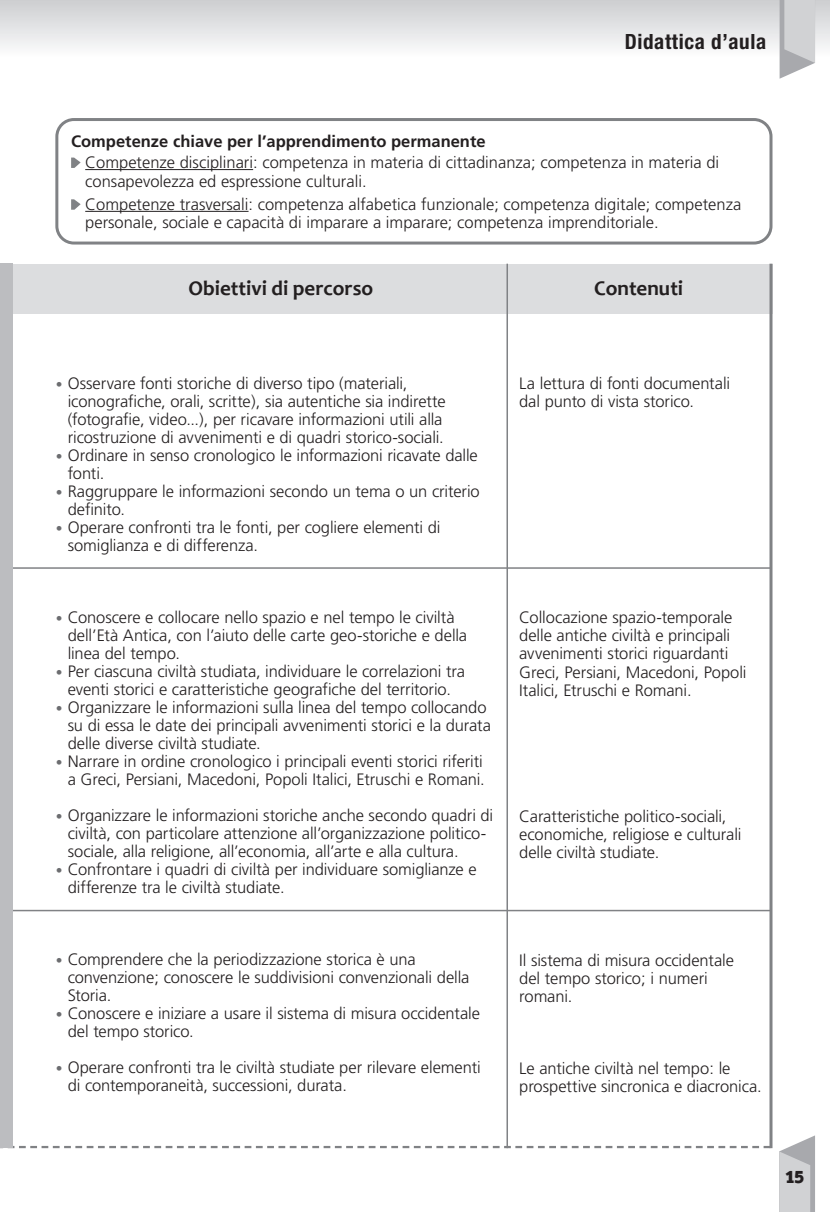
<style>
.page{position:relative;width:830px;height:1212px;background:#fff}
.page>*{position:absolute;margin:0;border:0;box-sizing:border-box;transform-origin:0 0}
.t1{font:700 21px "Candara";color:#231f20}
.t2{font:700 condensed 21px "Helvetica Neue LT Std";letter-spacing:.03em;color:#231f20}
.t3{font:900 18px "Officina Ser ITC";color:#231f20}
.t4{font:300 16.5px/18px "Frutiger";letter-spacing:-.005em;color:#231f20}
.t5{font:700 16.5px "Frutiger";color:#231f20}
.s1{font-size:13.5px;color:#6c6d70}
</style>
<div class="page">
<div style="left:0;top:0;width:829px;height:57px;background:linear-gradient(to bottom,#ccced0,#fdfdfd)"></div>
<div style="left:0;top:264px;width:772px;height:49px;background:#dcdddf"></div>
<hr style="left:85px;top:169px;width:168px;height:1px;background:#231f20">
<hr style="left:85px;top:211px;width:163px;height:1px;background:#231f20">
<svg style="left:71px;top:158px;width:10px;height:10px"></svg>
<svg style="left:71px;top:199px;width:10px;height:11px"></svg>
<div style="left:55px;top:118px;width:717px;height:127px;border:3px solid #808285;border-radius:17px"></div>
<hr style="left:0;top:567px;width:770px;height:2px;background:#808285">
<hr style="left:0;top:910px;width:770px;height:1px;background:#808285">
<hr style="left:769px;top:264px;width:3px;height:884px;background:#808285">
<hr style="left:506px;top:264px;width:2px;height:884px;background:#808285">
<svg style="left:13px;top:1146px;width:756px;height:2px"></svg>
<div style="left:0;top:264px;width:13px;height:884px;background:#bcbdc0"></div>
<svg style="left:779px;top:0;width:35px;height:79px;background:#cacbcd"></svg>
<svg style="left:779px;top:1136px;width:35px;height:76px;background:#cacbcd"></svg>
<p class="t2" style="left:624px;top:29px;width:143px">Didattica d’aula</p>
<p class="t5" style="left:71px;top:132px;width:416px">Competenze chiave per l’apprendimento permanente</p>
<p class="t4" style="left:85px;top:153px;width:635px;line-height:18.8px">Competenze disciplinari: competenza in materia di cittadinanza; competenza in materia di consapevolezza ed espressione culturali.</p>
<p class="t4" style="left:85px;top:195px;width:657px;line-height:18.8px">Competenze trasversali: competenza alfabetica funzionale; competenza digitale; competenza personale, sociale e capacità di imparare a imparare; competenza imprenditoriale.</p>
<p class="t1" style="left:188px;top:275px;width:186px">Obiettivi di percorso</p>
<p class="t1" style="left:594px;top:275px;width:91px">Contenuti</p>
<p class="t4" style="left:68px;top:374px;width:379px;text-indent:-12px"><span class="s1">•</span> Osservare fonti storiche di diverso tipo (materiali, iconografiche, orali, scritte), sia autentiche sia indirette (fotografie, video...), per ricavare informazioni utili alla ricostruzione di avvenimenti e di quadri storico-sociali.</p>
<p class="t4" style="left:68px;top:446px;width:411px;text-indent:-12px"><span class="s1">•</span> Ordinare in senso cronologico le informazioni ricavate dalle fonti.</p>
<p class="t4" style="left:68px;top:482px;width:413px;text-indent:-12px"><span class="s1">•</span> Raggruppare le informazioni secondo un tema o un criterio definito.</p>
<p class="t4" style="left:68px;top:518px;width:374px;text-indent:-12px"><span class="s1">•</span> Operare confronti tra le fonti, per cogliere elementi di somiglianza e di differenza.</p>
<p class="t4" style="left:68px;top:608px;width:401px;text-indent:-12px"><span class="s1">•</span> Conoscere e collocare nello spazio e nel tempo le civiltà dell’Età Antica, con l’aiuto delle carte geo-storiche e della linea del tempo.</p>
<p class="t4" style="left:56px;top:662px;width:410px;text-align:center"><span class="s1">•</span> Per ciascuna civiltà studiata, individuare le correlazioni tra eventi storici e caratteristiche geografiche del territorio.</p>
<p class="t4" style="left:68px;top:698px;width:425px;text-indent:-12px"><span class="s1">•</span> Organizzare le informazioni sulla linea del tempo collocando su di essa le date dei principali avvenimenti storici e la durata delle diverse civiltà studiate.</p>
<p class="t4" style="left:56px;top:752px;width:430px;text-align:right"><span class="s1">•</span> Narrare in ordine cronologico i principali eventi storici riferiti a Greci, Persiani, Macedoni, Popoli Italici, Etruschi e Romani.</p>
<p class="t4" style="left:68px;top:806px;width:427px;text-indent:-12px"><span class="s1">•</span> Organizzare le informazioni storiche anche secondo quadri di civiltà, con particolare attenzione all’organizzazione politico&shy;sociale, alla religione, all’economia, all’arte e alla cultura.</p>
<p class="t4" style="left:68px;top:860px;width:410px;text-indent:-12px"><span class="s1">•</span> Confrontare i quadri di civiltà per individuare somiglianze e differenze tra le civiltà studiate.</p>
<p class="t4" style="left:68px;top:950px;width:403px;text-indent:-12px"><span class="s1">•</span> Comprendere che la periodizzazione storica è una convenzione; conoscere le suddivisioni convenzionali della<br>Storia.</p>
<p class="t4" style="left:68px;top:1004px;width:414px;text-indent:-12px"><span class="s1">•</span> Conoscere e iniziare a usare il sistema di misura occidentale del tempo storico.</p>
<p class="t4" style="left:68px;top:1058px;width:414px;text-indent:-12px"><span class="s1">•</span> Operare confronti tra le civiltà studiate per rilevare elementi di contemporaneità, successioni, durata.</p>
<p class="t4" style="left:519px;top:374px;width:212px">La lettura di fonti documentali dal punto di vista storico.</p>
<p class="t4" style="left:519px;top:609px;width:229px">Collocazione spazio-temporale delle antiche civiltà e principali avvenimenti storici riguardanti Greci, Persiani, Macedoni, Popoli Italici, Etruschi e Romani.</p>
<p class="t4" style="left:519px;top:807px;width:224px">Caratteristiche politico-sociali, economiche, religiose e culturali delle civiltà studiate.</p>
<p class="t4" style="left:519px;top:951px;width:216px">Il sistema di misura occidentale del tempo storico; i numeri romani.</p>
<p class="t4" style="left:519px;top:1059px;width:244px">Le antiche civiltà nel tempo: le prospettive sincronica e diacronica.</p>
<p class="t3" style="left:785px;top:1165px;width:21px">15</p>
</div>
